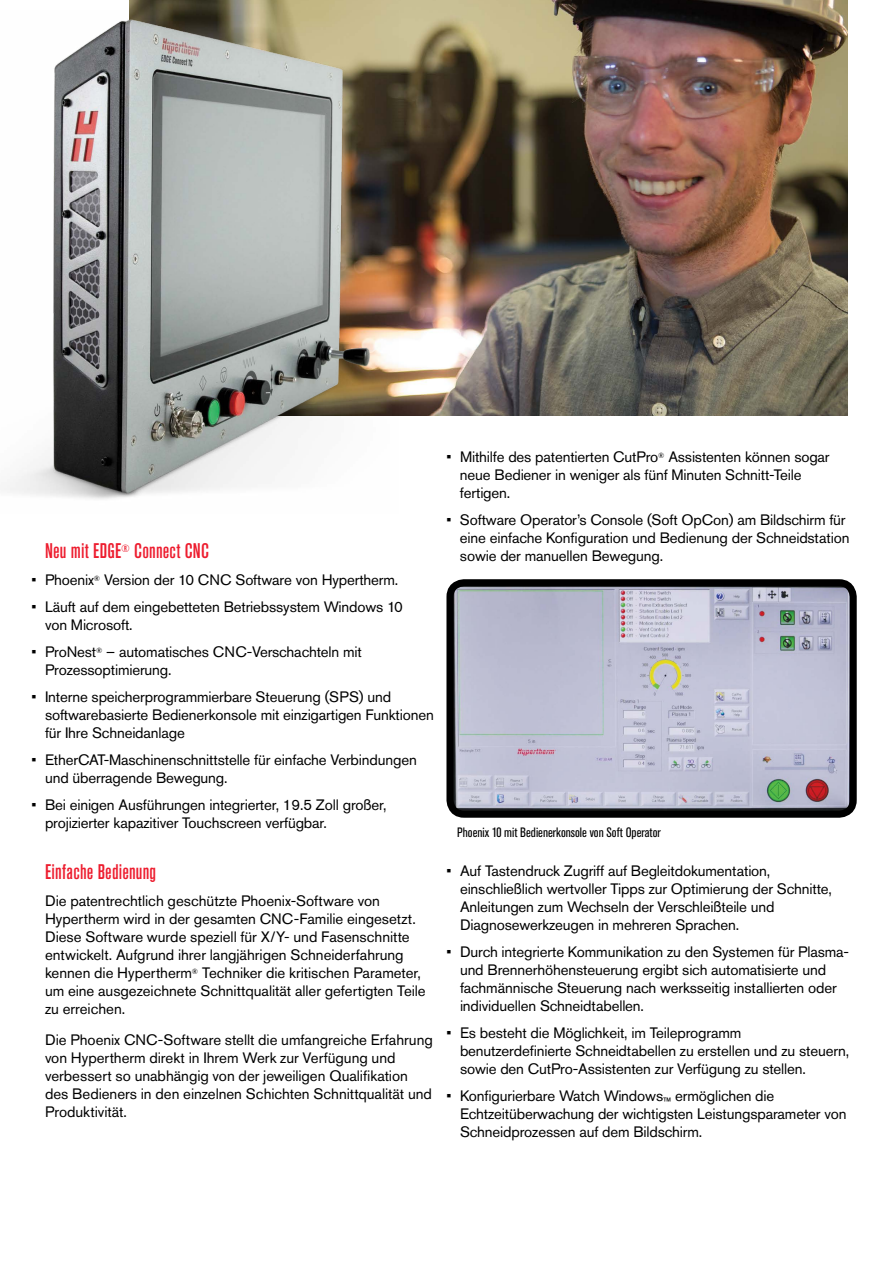
<style>
.page{position:relative;width:893px;height:1263px;background:#fff}
.page>*{position:absolute;margin:0;border:0;box-sizing:border-box;transform-origin:0 0}
.t1{font:500 condensed 21px "Akzidenz Grotesk Pro";letter-spacing:.01em;color:#ed1c2e}
.t2{font:15px/18px "Akzidenz Grotesk Pro";letter-spacing:-.01em;color:#000}
.t3{font:condensed 13.5px "Akzidenz Grotesk Pro";color:#000}
</style>
<div class="page">
<img style="left:130px;top:0;width:718px;height:416px">
<img style="left:4px;top:11px;width:395px;height:488px">
<img style="left:454px;top:587px;width:395px;height:223px">
<div style="left:446px;top:579px;width:411px;height:239px;border:7px solid #000;border-radius:14px"></div>
<h1 class="t1" style="left:45px;top:537px;width:165px">Neu mit EDGE<sup>®</sup> Connect CNC</h1>
<p class="t2" style="left:32px;top:570px;width:368px">• Phoenix<sup>®</sup> Version der 10 CNC Software von Hypertherm.</p>
<p class="t2" style="left:45px;top:597px;width:359px;text-indent:-14px">• Läuft auf dem eingebetteten Betriebssystem Windows 10 von Microsoft.</p>
<p class="t2" style="left:45px;top:642px;width:318px;text-indent:-13px">• ProNest<sup>®</sup> – automatisches CNC-Verschachteln mit<br>Prozessoptimierung.</p>
<p class="t2" style="left:45px;top:687px;width:390px;text-indent:-14px">• Interne speicherprogrammierbare Steuerung (SPS) und softwarebasierte Bedienerkonsole mit einzigartigen Funktionen für Ihre Schneidanlage</p>
<p class="t2" style="left:45px;top:750px;width:373px;text-indent:-14px">• EtherCAT-Maschinenschnittstelle für einfache Verbindungen und überragende Bewegung.</p>
<p class="t2" style="left:45px;top:795px;width:343px;text-indent:-14px">• Bei einigen Ausführungen integrierter, 19.5 Zoll großer, projizierter kapazitiver Touchscreen verfügbar.</p>
<h1 class="t1" style="left:45px;top:858px;width:113px">Einfache Bedienung</h1>
<p class="t2" style="left:45px;top:891px;width:382px">Die patentrechtlich geschützte Phoenix-Software von Hypertherm wird in der gesamten CNC-Familie eingesetzt.<br>Diese Software wurde speziell für X/Y- und Fasenschnitte entwickelt. Aufgrund ihrer langjährigen Schneiderfahrung kennen die Hypertherm<sup>®</sup> Techniker die kritischen Parameter, um eine ausgezeichnete Schnittqualität aller gefertigten Teile zu erreichen.</p>
<p class="t2" style="left:45px;top:1031px;width:389px">Die Phoenix CNC-Software stellt die umfangreiche Erfahrung von Hypertherm direkt in Ihrem Werk zur Verfügung und verbessert so unabhängig von der jeweiligen Qualifikation des Bedieners in den einzelnen Schichten Schnittqualität und Produktivität.</p>
<p class="t2" style="left:460px;top:448px;width:371px;text-indent:-13px">• Mithilfe des patentierten CutPro<sup>®</sup> Assistenten können sogar neue Bediener in weniger als fünf Minuten Schnitt-Teile fertigen.</p>
<p class="t2" style="left:460px;top:511px;width:391px;text-indent:-14px">• Software Operator’s Console (Soft OpCon) am Bildschirm für eine einfache Konfiguration und Bedienung der Schneidstation sowie der manuellen Bewegung.</p>
<p class="t3" style="left:457px;top:824px;width:205px">Phoenix 10 mit Bedienerkonsole von Soft Operator</p>
<p class="t2" style="left:460px;top:862px;width:374px;text-indent:-14px">• Auf Tastendruck Zugriff auf Begleitdokumentation, einschließlich wertvoller Tipps zur Optimierung der Schnitte, Anleitungen zum Wechseln der Verschleißteile und Diagnosewerkzeugen in mehreren Sprachen.</p>
<p class="t2" style="left:460px;top:943px;width:391px;text-indent:-14px">• Durch integrierte Kommunikation zu den Systemen für Plasma&shy;und Brennerhöhensteuerung ergibt sich automatisierte und fachmännische Steuerung nach werksseitig installierten oder individuellen Schneidtabellen.</p>
<p class="t2" style="left:460px;top:1024px;width:391px;text-indent:-14px">• Es besteht die Möglichkeit, im Teileprogramm benutzerdefinierte Schneidtabellen zu erstellen und zu steuern, sowie den CutPro-Assistenten zur Verfügung zu stellen.</p>
<p class="t2" style="left:460px;top:1087px;width:388px;text-indent:-14px">• Konfigurierbare Watch Windows<sub>™</sub> ermöglichen die<br>Echtzeitüberwachung der wichtigsten Leistungsparameter von<br>Schneidprozessen auf dem Bildschirm.</p>
</div>
